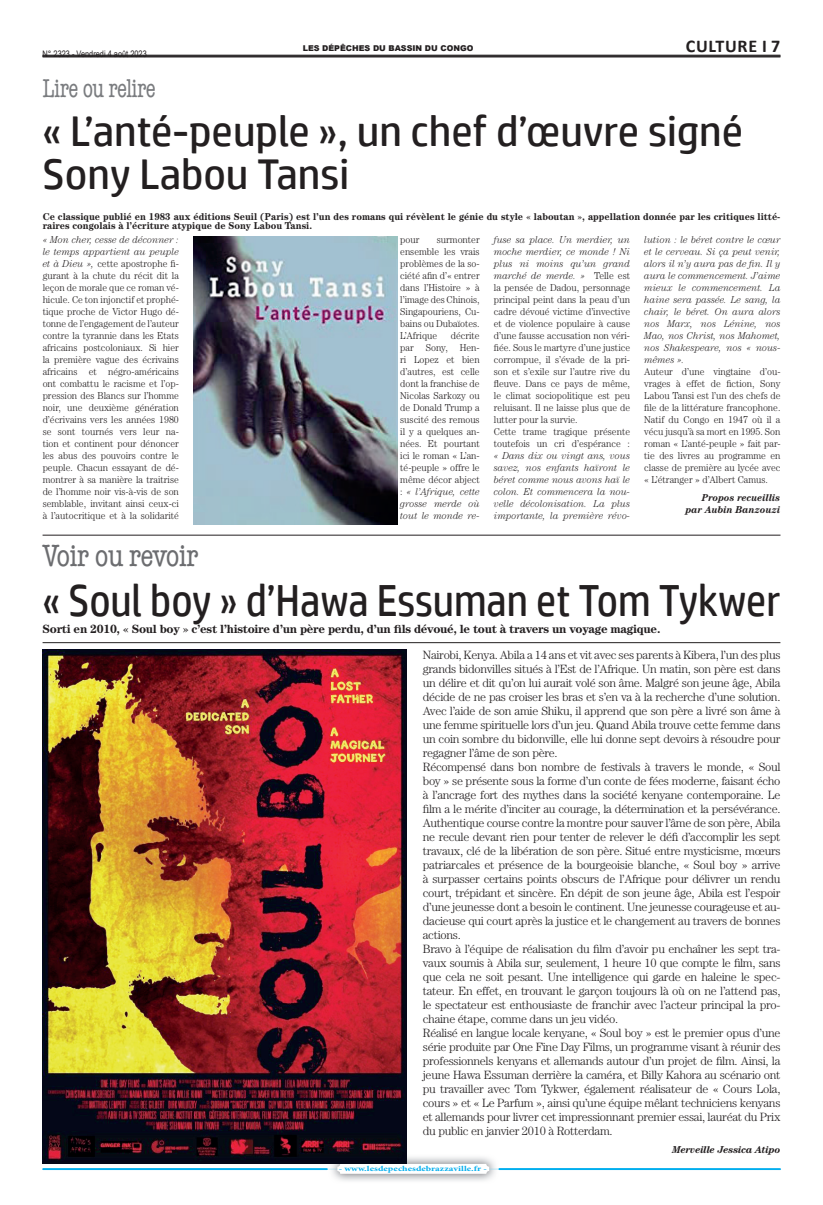
<style>
.page{position:relative;width:823px;height:1205px;background:#fff}
.page>*{position:absolute;margin:0;border:0;box-sizing:border-box;transform-origin:0 0}
.t1{font:45px "HP Simplified";color:#231f20;scale:.9 1}
.t2{font:43px/43px "HP Simplified";color:#231f20}
.t3{font:condensed 31px "American Typewriter Std";letter-spacing:-.025em;color:#6c6d70}
.t4{font:condensed 26px "American Typewriter Std";letter-spacing:-.025em;color:#7a7c7f;scale:.9 1}
.t5{font:700 18px "Calibri";letter-spacing:.04em;color:#231f20}
.t6{font:300 12px/14px "Century";letter-spacing:-.025em;color:#231f20}
.t7{font:700 12px "Century";letter-spacing:-.025em;color:#231f20}
.t8{font:300 10px/12px "Century";color:#231f20;text-align:justify;scale:.95 1}
.t9{font:italic 300 10px/12px "Century";color:#231f20;text-align:justify;scale:.95 1}
.t10{font:700 10px/9px "Century";color:#231f20;scale:.95 1}
.t11{font:italic 700 10px/11.8px "Century";color:#231f20;text-align:right;scale:.95 1}
.t12{font:italic 700 10px "Century";letter-spacing:-.025em;color:#231f20}
.t13{font:9px "Arial Narrow";color:#231f20}
.t14{font:900 8px "Arial";color:#231f20}
.t15{font:700 7.5px "Minion Pro";letter-spacing:.005em;color:#00aeef;scale:1.33 1}
.s1{font-style:italic}
</style>
<div class="page">
<img style="left:332px;top:1154px;width:95px;height:14px">
<svg style="left:43px;top:1168px;width:737px;height:2px"></svg>
<div style="left:337px;top:1164px;width:152px;height:10px;background:#fff;border-radius:3px"></div>
<hr style="left:43px;top:55px;width:737px;height:1px;background:#231f20">
<hr style="left:43px;top:56px;width:737px;height:1px;background:#231f20">
<hr style="left:43px;top:57px;width:737px;height:1px;background:#231f20">
<img style="left:43px;top:649px;width:363px;height:515px">
<img style="left:193px;top:237px;width:204px;height:288px">
<hr style="left:43px;top:642px;width:737px;height:1px;background:#231f20">
<hr style="left:43px;top:535px;width:737px;height:1px;background:#231f20">
<p class="t13" style="left:43px;top:47px;width:106px">N° 2323 - Vendredi 4 août 2023</p>
<p class="t14" style="left:302px;top:42px;width:172px">LES DÉPÊCHES DU BASSIN DU CONGO</p>
<h3 class="t5" style="left:685px;top:35px;width:96px">CULTURE I 7</h3>
<h3 class="t4" style="left:43px;top:74px;width:127px">Lire ou relire</h3>
<h2 class="t2" style="left:43px;top:109px;width:701px">« L’anté-peuple », un chef d’œuvre signé<br>Sony Labou Tansi</h2>
<p class="t10" style="left:43px;top:211px;width:777px">Ce classique publié en 1983 aux éditions Seuil (Paris) est l’un des romans qui révèlent le génie du style « laboutan », appellation donnée par les critiques litté&shy;raires congolais à l’écriture atypique de Sony Labou Tansi.</p>
<p class="t8" style="left:43px;top:234px;width:145px"><span class="s1">« Mon cher, cesse de déconner : le temps appartient au peuple et à Dieu »,</span> cette apostrophe fi&shy;gurant à la chute du récit dit la leçon de morale que ce roman vé&shy;hicule. Ce ton injonctif et prophé&shy;tique proche de Victor Hugo dé&shy;tonne de l’engagement de l’auteur contre la tyrannie dans les Etats africains postcoloniaux. Si hier la première vague des écrivains africains et négro-américains ont combattu le racisme et l’op&shy;pression des Blancs sur l’homme noir, une deuxième génération d’écrivains vers les années 1980 se sont tournés vers leur na&shy;tion et continent pour dénoncer les abus des pouvoirs contre le peuple. Chacun essayant de dé&shy;montrer à sa manière la traitrise de l’homme noir vis-à-vis de son semblable, invitant ainsi ceux-ci à l’autocritique et à la solidarité</p>
<p class="t8" style="left:400px;top:234px;width:22px">pour</p>
<p class="t9" style="left:644px;top:234px;width:145px">lution : le béret contre le cœur et le cerveau. Si ça peut venir, alors il n’y aura pas de fin. Il y aura le commencement. J’aime mieux le commencement. La haine sera passée. Le sang, la chair, le béret. On aura alors nos Marx, nos Lénine, nos Mao, nos Christ, nos Mahomet, nos Shakespeare, nos « nous&shy;mêmes ».</p>
<p class="t8" style="left:644px;top:366px;width:145px">Auteur d’une vingtaine d’ou&shy;vrages à effet de fiction, Sony Labou Tansi est l’un des chefs de file de la littérature francophone.<br>Natif du Congo en 1947 où il a vécu jusqu’à sa mort en 1995. Son roman « L’anté-peuple » fait par&shy;tie des livres au programme en classe de première au lycée avec « L’étranger » d’Albert Camus.</p>
<p class="t11" style="left:685px;top:491px;width:101px">Propos recueillis par Aubin Banzouzi</p>
<p class="t8" style="left:493px;top:234px;width:145px;text-align:left"><span class="s1">fuse sa place. Un merdier, un moche merdier, ce monde ! Ni plus ni moins qu’un grand marché de merde. »</span> Telle est la pensée de Dadou, personnage principal peint dans la peau d’un cadre dévoué victime d’invective et de violence populaire à cause d’une fausse accusation non véri&shy;fiée. Sous le martyre d’une justice corrompue, il s’évade de la pri&shy;son et s’exile sur l’autre rive du fleuve. Dans ce pays de même, le climat sociopolitique est peu reluisant. Il ne laisse plus que de lutter pour la survie.<br>Cette trame tragique présente toutefois un cri d’espérance :</p>
<p class="t9" style="left:493px;top:450px;width:145px">« Dans dix ou vingt ans, vous savez, nos enfants haïront le béret comme nous avons haï le colon. Et commencera la nou&shy;velle décolonisation. La plus importante, la première révo-</p>
<p class="t8" style="left:400px;top:234px;width:85px;text-indent:37px">surmonter ensemble les vrais problèmes de la so&shy;ciété afin d’« entrer dans l’Histoire » à l’image des Chinois, Singapouriens, Cu&shy;bains ou Dubaïotes.<br>L’Afrique</p>
<p class="t8" style="left:400px;top:330px;width:85px;text-indent:50px">décrite par Sony, Hen&shy;ri Lopez et bien d’autres, est celle dont la franchise de Nicolas Sarkozy ou de Donald Trump a suscité des remous il y a quelques an&shy;nées. Et pourtant ici le roman « L’an&shy;té-peuple » offre le même décor abject : <span class="s1">« l’Afrique, cette grosse merde où tout le monde re-</span></p>
<h3 class="t3" style="left:43px;top:538px;width:157px">Voir ou revoir</h3>
<h1 class="t1" style="left:43px;top:570px;width:820px">« Soul boy » d’Hawa Essuman et Tom Tykwer</h1>
<p class="t7" style="left:43px;top:621px;width:619px">Sorti en 2010, « Soul boy » c’est l’histoire d’un père perdu, d’un fils dévoué, le tout à travers un voyage magique.</p>
<p class="t6" style="left:422px;top:647px;width:359px">Nairobi, Kenya. Abila a 14 ans et vit avec ses parents à Kibera, l’un des plus grands bidonvilles situés à l’Est de l’Afrique. Un matin, son père est dans un délire et dit qu’on lui aurait volé son âme. Malgré son jeune âge, Abila décide de ne pas croiser les bras et s’en va à la recherche d’une solution.<br>Avec l’aide de son amie Shiku, il apprend que son père a livré son âme à une femme spirituelle lors d’un jeu. Quand Abila trouve cette femme dans un coin sombre du bidonville, elle lui donne sept devoirs à résoudre pour regagner l’âme de son père.<br>Récompensé dans bon nombre de festivals à travers le monde, « Soul boy » se présente sous la forme d’un conte de fées moderne, faisant écho à l’ancrage fort des mythes dans la société kenyane contemporaine. Le film a le mérite d’inciter au courage, la détermination et la persévérance.<br>Authentique course contre la montre pour sauver l’âme de son père, Abila ne recule devant rien pour tenter de relever le défi d’accomplir les sept travaux, clé de la libération de son père. Situé entre mysticisme, mœurs patriarcales et présence de la bourgeoisie blanche, « Soul boy » arrive à surpasser certains points obscurs de l’Afrique pour délivrer un rendu court, trépidant et sincère. En dépit de son jeune âge, Abila est l’espoir d’une jeunesse dont a besoin le continent. Une jeunesse courageuse et au&shy;dacieuse qui court après la justice et le changement au travers de bonnes actions.<br>Bravo à l’équipe de réalisation du film d’avoir pu enchaîner les sept tra&shy;vaux soumis à Abila sur, seulement, 1 heure 10 que compte le film, sans que cela ne soit pesant. Une intelligence qui garde en haleine le spec&shy;tateur. En effet, en trouvant le garçon toujours là où on ne l’attend pas, le spectateur est enthousiaste de franchir avec l’acteur principal la pro&shy;chaine étape, comme dans un jeu vidéo.<br>Réalisé en langue locale kenyane, « Soul boy » est le premier opus d’une série produite par One Fine Day Films, un programme visant à réunir des professionnels kenyans et allemands autour d’un projet de film. Ainsi, la jeune Hawa Essuman derrière la caméra, et Billy Kahora au scénario ont pu travailler avec Tom Tykwer, également réalisateur de « Cours Lola, cours » et « Le Parfum », ainsi qu’une équipe mêlant techniciens kenyans et allemands pour livrer cet impressionnant premier essai, lauréat du Prix du public en janvier 2010 à Rotterdam.</p>
<p class="t12" style="left:671px;top:1143px;width:110px">Merveille Jessica Atipo</p>
<p class="t15" style="left:338px;top:1163px;width:113px">- www.lesdepechesdebrazzaville.fr -</p>
</div>
